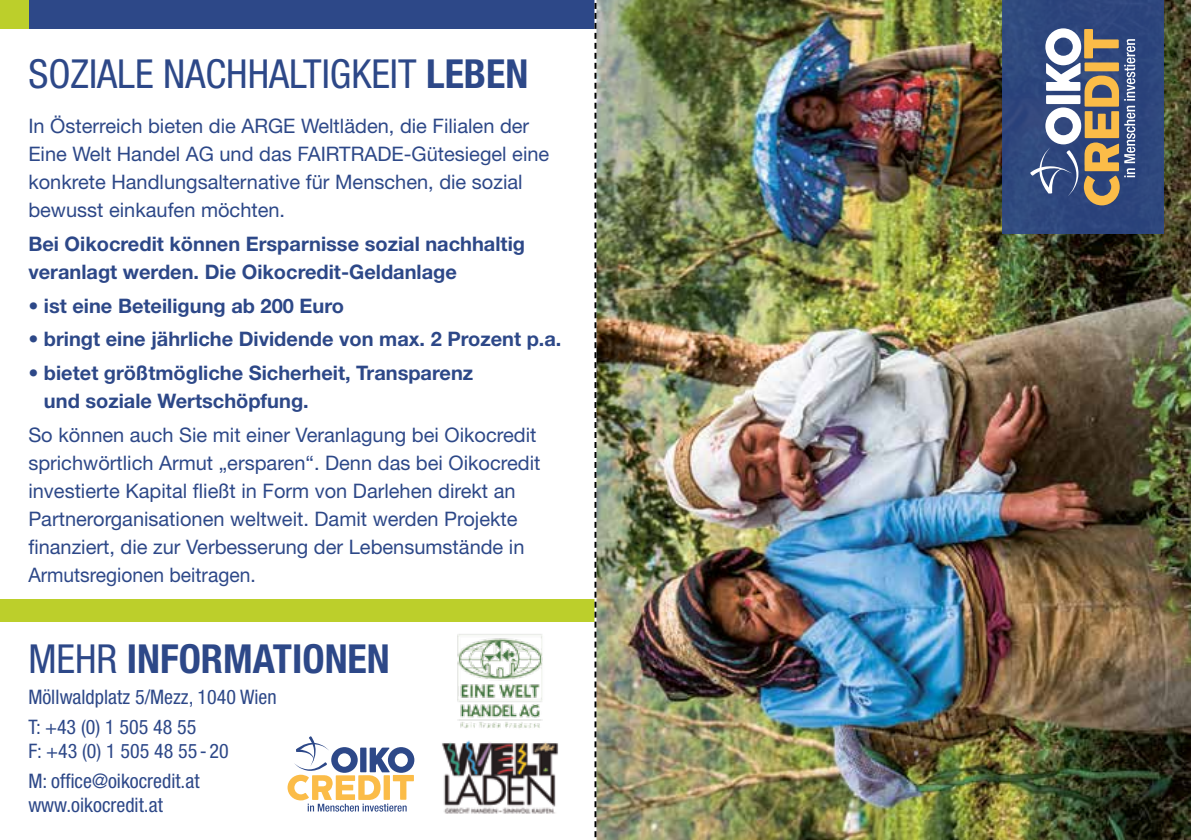
<style>
.page{position:relative;width:1191px;height:840px;background:#fff}
.page>*{position:absolute;margin:0;border:0;box-sizing:border-box;transform-origin:0 0}
.t1{font:condensed 40px "Helvetica Neue LT";color:#2d4888}
.t2{font:700 condensed 40px "Helvetica Neue LT";color:#2d4888}
.t3{font:20px/28px "Helvetica Neue LT";color:#2d4888}
.t4{font:700 20px/28px "Helvetica Neue LT";color:#2d4888}
.t5{font:condensed 20px/29.6px "Helvetica Neue LT";color:#2d4888}
.s1{font-weight:700}
.s2{font-weight:400}
</style>
<div class="page">
<div style="left:0;top:598px;width:595px;height:23px;background:#bccf2b"></div>
<div style="left:28px;top:0;width:567px;height:28px;background:#2d4888"></div>
<img style="left:596px;top:0;width:595px;height:839px">
<div style="left:1002px;top:0;width:161px;height:234px;background:#2e467d"></div>
<svg style="left:1030px;top:28px;width:105px;height:177px"></svg>
<img style="left:442px;top:740px;width:117px;height:74px">
<img style="left:457px;top:634px;width:86px;height:94px">
<svg style="left:287px;top:736px;width:127px;height:75px"></svg>
<div style="left:0;top:0;width:28px;height:28px;background:#bccf2b"></div>
<svg style="left:594px;top:0;width:2px;height:838px"></svg>
<h1 class="t1" style="left:28px;top:51px;width:501px">SOZIALE NACHHALTIGKEIT <span class="s1">LEBEN</span></h1>
<p class="t3" style="left:28px;top:112px;width:522px">In Österreich bieten die ARGE Weltläden, die Filialen der Eine Welt Handel AG und das FAIRTRADE-Gütesiegel eine konkrete Handlungsalternative für Menschen, die sozial bewusst einkaufen möchten.</p>
<p class="t4" style="left:28px;top:229px;width:498px">Bei Oikocredit können Ersparnisse sozial nachhaltig veranlagt werden. Die Oikocredit-Geldanlage</p>
<p class="t4" style="left:28px;top:291px;width:317px">• ist eine Beteiligung ab 200 Euro</p>
<p class="t4" style="left:28px;top:325px;width:534px">• bringt eine jährliche Dividende von max. 2 Prozent p.a.</p>
<p class="t4" style="left:44px;top:358px;width:431px;text-indent:-16px">• bietet größtmögliche Sicherheit, Transparenz und soziale Wertschöpfung.</p>
<p class="t3" style="left:28px;top:420px;width:513px">So können auch Sie mit einer Veranlagung bei Oikocredit sprichwörtlich Armut „ersparen“. Denn das bei Oikocredit investierte Kapital fließt in Form von Darlehen direkt an Partnerorganisationen weltweit. Damit werden Projekte finanziert, die zur Verbesserung der Lebensumstände in Armutsregionen beitragen.</p>
<h1 class="t2" style="left:28px;top:634px;width:363px"><span class="s2">MEHR</span> INFORMATIONEN</h1>
<p class="t5" style="left:28px;top:681px;width:250px">Möllwaldplatz 5/Mezz, 1040 Wien<br>T: +43 (0) 1 505 48 55</p>
<p class="t5" style="left:28px;top:735px;width:202px">F: +43 (0) 1 505 48 55 - 20<br>M: office@oikocredit.at</p>
<p class="t5" style="left:28px;top:789px;width:136px">www.oikocredit.at</p>
</div>
